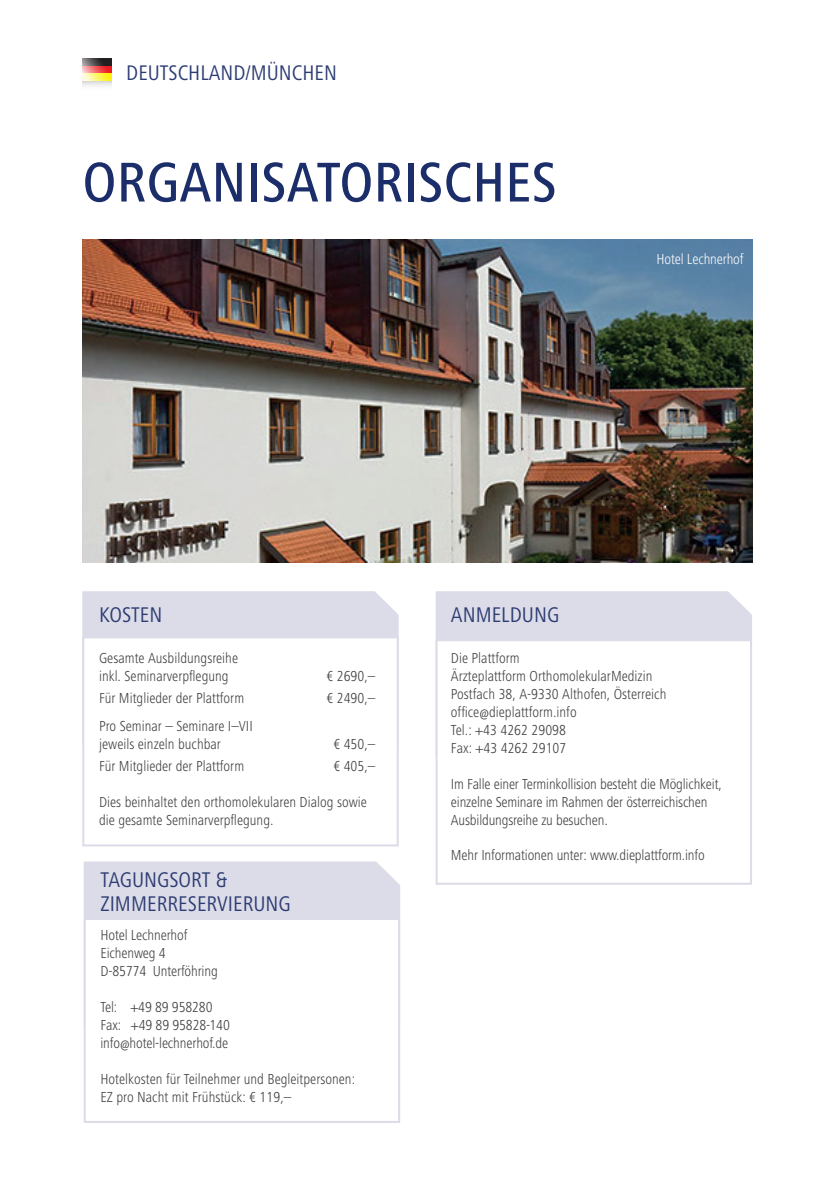
<style>
.page{position:relative;width:823px;height:1191px;background:#fff}
.page>*{position:absolute;margin:0;border:0;box-sizing:border-box;transform-origin:0 0}
.t1{font:500 condensed 58px "Frutiger Next LT";color:#1c2e6a}
.t2{font:condensed 22px/24px "Frutiger Next LT";color:#2d3c73}
.t3{font:condensed 21.8px "Frutiger Next LT";color:#2d3c73}
.t4{font:300 condensed 15px/18px "Frutiger Next LT";color:#3e3e3f}
.t5{font:300 condensed 15px "Frutiger Next LT";letter-spacing:-.01em;color:#fff}
</style>
<div class="page">
<img style="left:82px;top:240px;width:669px;height:323px">
<div style="left:82px;top:591px;width:316px;height:45px;background:#dcdce8"></div>
<div style="left:82px;top:636px;width:316px;height:210px;background:#fff;border:2px solid #dcdce8"></div>
<div style="left:84px;top:861px;width:316px;height:57px;background:#dcdce8"></div>
<div style="left:84px;top:918px;width:316px;height:205px;background:#fff;border:2px solid #dcdce8"></div>
<div style="left:435px;top:591px;width:316px;height:48px;background:#dcdce8"></div>
<div style="left:435px;top:639px;width:316px;height:245px;background:#fff;border:2px solid #dcdce8"></div>
<div style="left:82px;top:66px;width:30px;height:7px;background:#ee1d23"></div>
<div style="left:82px;top:58px;width:30px;height:8px;background:#231f20"></div>
<div style="left:82px;top:73px;width:30px;height:7px;background:#fff101"></div>
<svg style="left:82px;top:58px;width:29px;height:22px"></svg>
<svg style="left:82px;top:81px;width:30px;height:5px"></svg>
<h3 class="t3" style="left:126px;top:61px;width:212px">DEUTSCHLAND/MÜNCHEN</h3>
<h1 class="t1" style="left:82px;top:150px;width:476px">ORGANISATORISCHES</h1>
<p class="t5" style="left:656px;top:251px;width:88px">Hotel Lechnerhof</p>
<h2 class="t2" style="left:99px;top:603px;width:65px">KOSTEN</h2>
<p class="t4" style="left:99px;top:648px;width:140px">Gesamte Ausbildungsreihe inkl. Seminarverpflegung</p>
<p class="t4" style="left:326px;top:666px;width:50px">€ 2690,–</p>
<p class="t4" style="left:99px;top:688px;width:146px">Für Mitglieder der Plattform</p>
<p class="t4" style="left:326px;top:688px;width:50px">€ 2490,–</p>
<p class="t4" style="left:99px;top:716px;width:155px">Pro Seminar – Seminare I–VII jeweils einzeln buchbar</p>
<p class="t4" style="left:333px;top:734px;width:43px">€ 450,–</p>
<p class="t4" style="left:99px;top:756px;width:146px">Für Mitglieder der Plattform</p>
<p class="t4" style="left:333px;top:756px;width:43px">€ 405,–</p>
<p class="t4" style="left:99px;top:792px;width:269px">Dies beinhaltet den orthomolekularen Dialog sowie die gesamte Seminarverpflegung.</p>
<h2 class="t2" style="left:100px;top:867px;width:192px">TAGUNGSORT &amp;<br>ZIMMERRESERVIERUNG</h2>
<p class="t4" style="left:100px;top:926px;width:119px">Hotel Lechnerhof<br>Eichenweg 4<br>D-85774 Unterföhring</p>
<p class="t4" style="left:100px;top:998px;width:131px">Tel: +49 89 958280<br>Fax: +49 89 95828-140 info@hotel-lechnerhof.de</p>
<p class="t4" style="left:100px;top:1070px;width:256px">Hotelkosten für Teilnehmer und Begleitpersonen:<br>EZ pro Nacht mit Frühstück: € 119,–</p>
<h2 class="t2" style="left:450px;top:603px;width:110px">ANMELDUNG</h2>
<p class="t4" style="left:450px;top:648px;width:217px">Die Plattform<br>Ärzteplattform OrthomolekularMedizin<br>Postfach 38, A-9330 Althofen, Österreich office@dieplattform.info<br>Tel.: +43 4262 29098<br>Fax: +43 4262 29107</p>
<p class="t4" style="left:450px;top:774px;width:272px">Im Falle einer Terminkollision besteht die Möglichkeit, einzelne Seminare im Rahmen der österreichischen<br>Ausbildungsreihe zu besuchen.</p>
<p class="t4" style="left:450px;top:845px;width:255px">Mehr Informationen unter: www.dieplattform.info</p>
</div>
